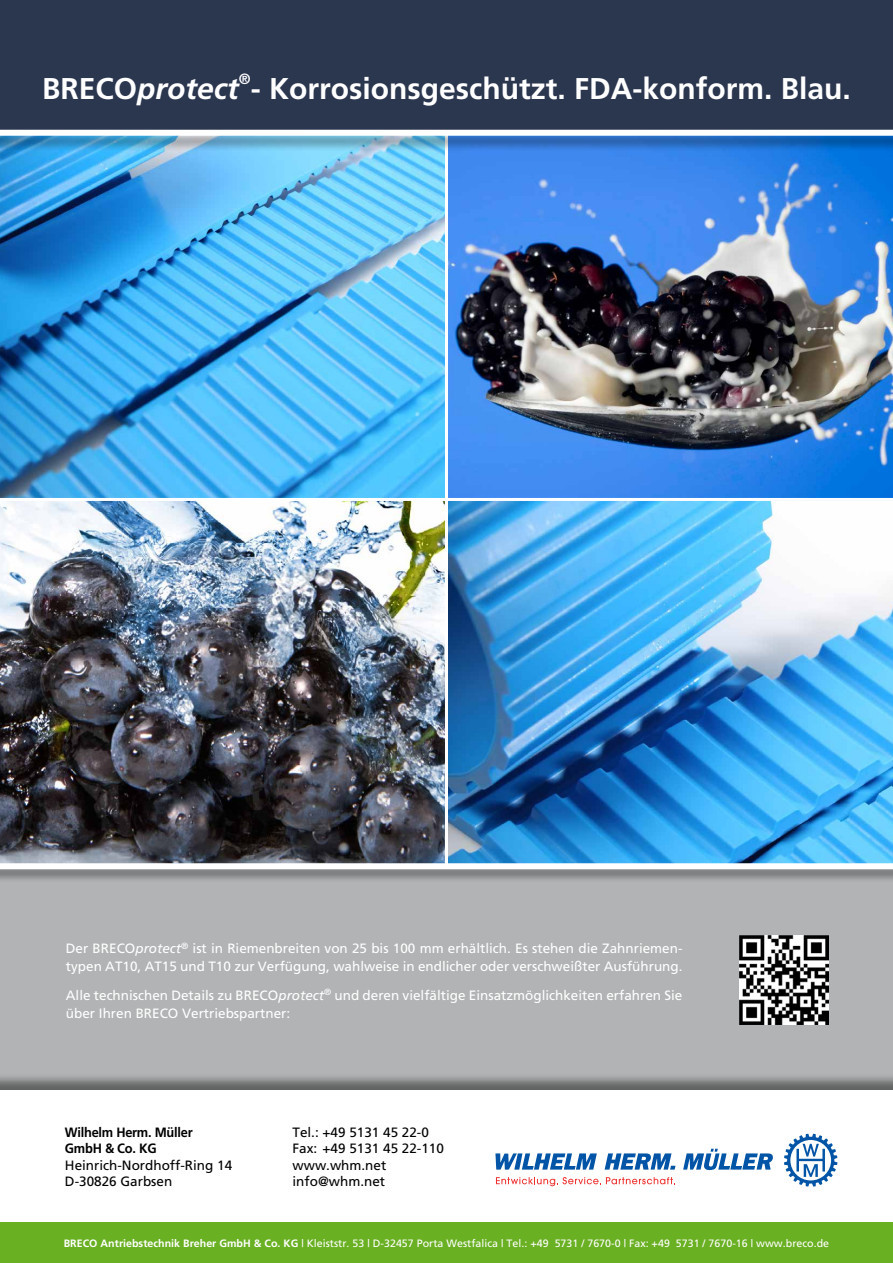
<style>
.page{position:relative;width:893px;height:1263px;background:#fff}
.page>*{position:absolute;margin:0;border:0;box-sizing:border-box;transform-origin:0 0}
.t1{font:700 30px "Frutiger";color:#fff}
.t2{font:700 14.85px "Frutiger";color:#fff}
.t3{font:13.5px/18px "Frutiger";color:#fff}
.t4{font:13.5px/16.5px "Frutiger";color:#000}
.t5{font:700 13.5px/16.5px "Frutiger";letter-spacing:-.02em;color:#000;scale:.95 1}
.t6{font:10.65px "Frutiger";color:#fff}
.s1{font-style:italic}
.s2{font-weight:700}
</style>
<div class="page">
<div style="left:0;top:88px;width:893px;height:1032px;background:#b1b3b4"></div>
<div style="left:0;top:0;width:893px;height:133px;background:#2b364f"></div>
<div style="left:0;top:1073px;width:893px;height:190px;background:#000;opacity:.45"></div>
<div style="left:0;top:1090px;width:893px;height:173px;background:#fff"></div>
<div style="left:0;top:1223px;width:893px;height:40px;background:#6ab023"></div>
<img style="left:0;top:152px;width:893px;height:711px">
<div style="left:0;top:863px;width:893px;height:20px;background:#000;opacity:.45"></div>
<div style="left:0;top:863px;width:893px;height:6px;background:#fff"></div>
<hr style="left:445px;top:134px;width:3px;height:733px;background:#fff">
<hr style="left:0;top:498px;width:893px;height:3px;background:#fff">
<div style="left:0;top:130px;width:893px;height:22px;background:#000;opacity:.45"></div>
<div style="left:0;top:130px;width:893px;height:6px;background:#fff"></div>
<img style="left:740px;top:936px;width:88px;height:88px">
<svg style="left:495px;top:1149px;width:278px;height:21px"></svg>
<svg style="left:784px;top:1134px;width:53px;height:52px"></svg>
<svg style="left:496px;top:1177px;width:179px;height:9px"></svg>
<p class="t2" style="left:239px;top:70px;width:13px">®</p>
<h1 class="t1" style="left:42px;top:71px;width:810px">BRECO<span class="s1">protect</span> - Korrosionsgeschützt. FDA-konform. Blau.</h1>
<p class="t3" style="left:66px;top:939px;width:618px">Der BRECO<span class="s1">protect</span><sup>®</sup> ist in Riemenbreiten von 25 bis 100 mm erhältlich. Es stehen die Zahnriemen&shy;typen AT10, AT15 und T10 zur Verfügung, wahlweise in endlicher oder verschweißter Ausführung.</p>
<p class="t3" style="left:66px;top:986px;width:618px">Alle technischen Details zu BRECO<span class="s1">protect</span><sup>®</sup> und deren vielfältige Einsatzmöglichkeiten erfahren Sie über Ihren BRECO Vertriebspartner:</p>
<p class="t5" style="left:65px;top:1124px;width:136px">Wilhelm Herm. Müller<br>GmbH &amp; Co. KG</p>
<p class="t4" style="left:65px;top:1157px;width:169px">Heinrich-Nordhoff-Ring 14<br>D-30826 Garbsen</p>
<p class="t4" style="left:293px;top:1124px;width:153px">Tel.: +49 5131 45 22-0<br>Fax: +49 5131 45 22-110 www.whm.net info@whm.net</p>
<p class="t6" style="left:64px;top:1237px;width:767px"><span class="s2">BRECO Antriebstechnik Breher GmbH &amp; Co. KG</span> | Kleiststr. 53 | D-32457 Porta Westfalica | Tel.: +49 5731 / 7670-0 | Fax: +49 5731 / 7670-16 | www.breco.de</p>
</div>
